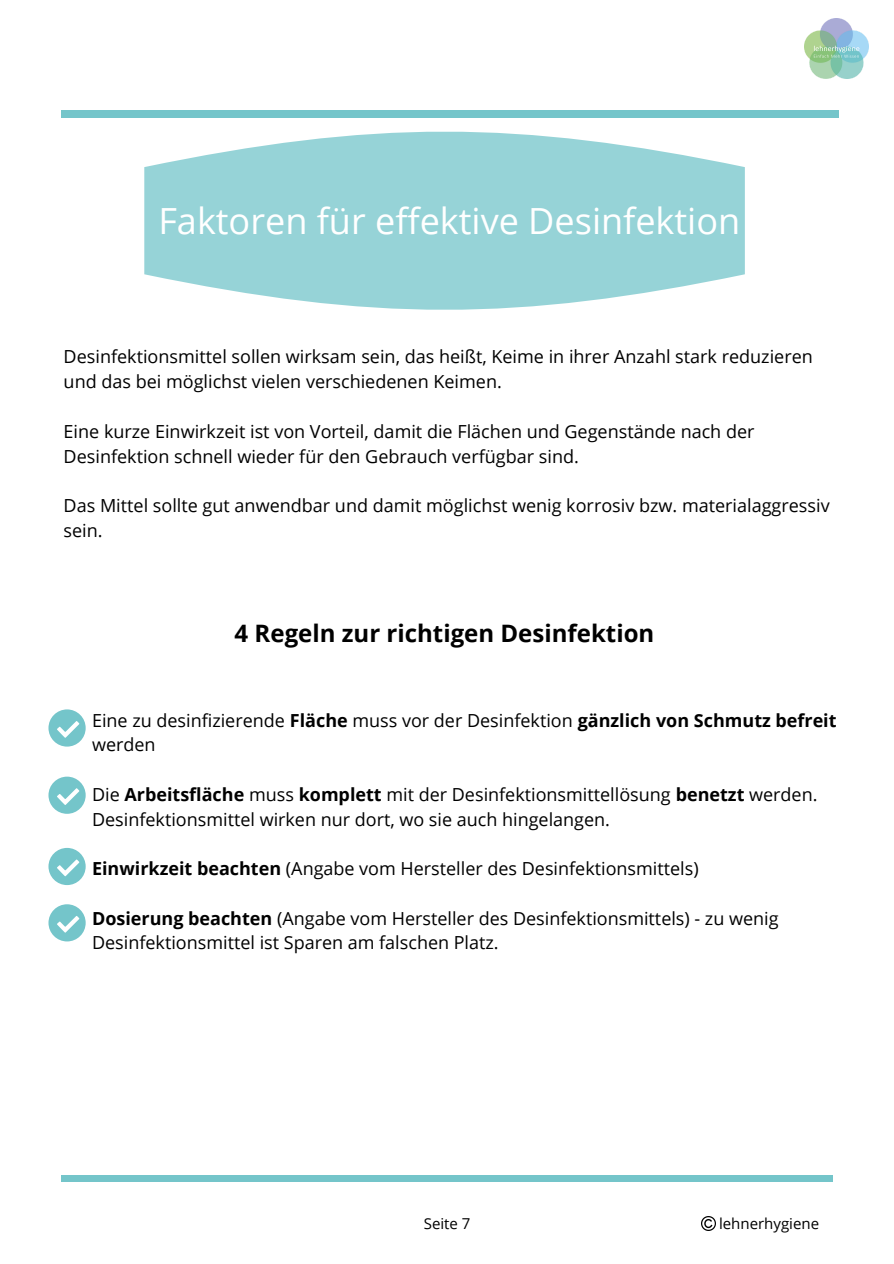
<style>
.page{position:relative;width:894px;height:1264px;background:#fff}
.page>*{position:absolute;margin:0;border:0;box-sizing:border-box;transform-origin:0 0}
.t1{font:36px "Open Sans";color:#fff}
.t2{font:700 24px "Open Sans";color:#000}
.t3{font:18px/24.8px "Open Sans";color:#000}
.t4{font:15px "Open Sans";color:#000}
.s1{font-weight:700}
</style>
<div class="page">
<div style="left:61px;top:110px;width:777px;height:7px;background:#74c5ca"></div>
<div style="left:61px;top:1175px;width:771px;height:6px;background:#74c5ca"></div>
<img style="left:804px;top:19px;width:63px;height:59px">
<svg style="left:144px;top:131px;width:600px;height:179px;background:#a5d9dc"></svg>
<svg style="left:48px;top:709px;width:38px;height:37px"></svg>
<svg style="left:48px;top:776px;width:38px;height:37px"></svg>
<svg style="left:48px;top:847px;width:38px;height:38px"></svg>
<svg style="left:48px;top:904px;width:38px;height:37px"></svg>
<img style="left:701px;top:1216px;width:14px;height:14px">
<h1 class="t1" style="left:158px;top:196px;width:583px">Faktoren für effektive Desinfektion</h1>
<p class="t3" style="left:64px;top:344px;width:750px">Desinfektionsmittel sollen wirksam sein, das heißt, Keime in ihrer Anzahl stark reduzieren und das bei möglichst vielen verschiedenen Keimen.</p>
<p class="t3" style="left:64px;top:418px;width:692px">Eine kurze Einwirkzeit ist von Vorteil, damit die Flächen und Gegenstände nach der<br>Desinfektion schnell wieder für den Gebrauch verfügbar sind.</p>
<p class="t3" style="left:64px;top:492px;width:767px">Das Mittel sollte gut anwendbar und damit möglichst wenig korrosiv bzw. materialaggressiv sein.</p>
<h2 class="t2" style="left:234px;top:616px;width:421px">4 Regeln zur richtigen Desinfektion</h2>
<p class="t3" style="left:92px;top:707px;width:745px">Eine zu desinfizierende <span class="s1">Fläche</span> muss vor der Desinfektion <span class="s1">gänzlich von Schmutz befreit </span>werden</p>
<p class="t3" style="left:92px;top:781px;width:726px">Die <span class="s1">Arbeitsfläche</span> muss <span class="s1">komplett</span> mit der Desinfektionsmittellösung <span class="s1">benetzt</span> werden.<br>Desinfektionsmittel wirken nur dort, wo sie auch hingelangen.</p>
<p class="t3" style="left:92px;top:855px;width:608px"><span class="s1">Einwirkzeit beachten</span> (Angabe vom Hersteller des Desinfektionsmittels)</p>
<p class="t3" style="left:92px;top:905px;width:687px"><span class="s1">Dosierung beachten</span> (Angabe vom Hersteller des Desinfektionsmittels) - zu wenig<br>Desinfektionsmittel ist Sparen am falschen Platz.</p>
<p class="t4" style="left:424px;top:1213px;width:48px">Seite 7</p>
<p class="t4" style="left:718px;top:1213px;width:102px">lehnerhygiene</p>
</div>
